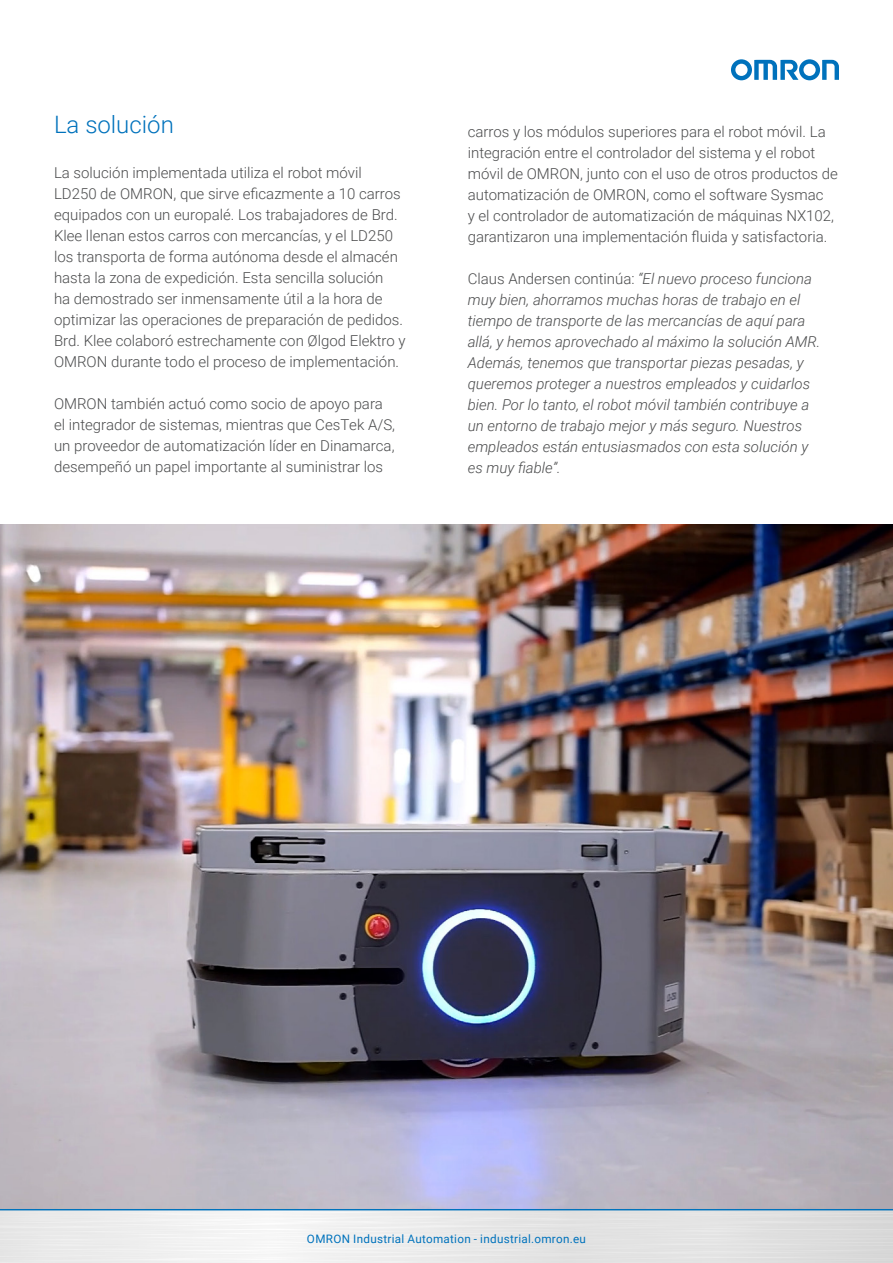
<style>
.page{position:relative;width:893px;height:1263px;background:#fff}
.page>*{position:absolute;margin:0;border:0;box-sizing:border-box;transform-origin:0 0}
.Success_Story_Body_Paragraph{font:300 24px "Roboto";color:#0072bc}
.Success_Story_Body_Paragraph-2{font:300 15px/21px "Roboto";color:#4b4c4d}
.Success_Story_Body_Paragraph-3{font:italic 300 15px/21px "Roboto";color:#4b4c4d}
.t1{font:11.7px "Roboto";letter-spacing:.025em;color:#0072bc}
.s1{font-style:normal}
</style>
<div class="page">
<svg style="left:731px;top:59px;width:108px;height:21px"></svg>
<svg style="left:0;top:1210px;width:893px;height:53px"></svg>
<img style="left:0;top:524px;width:893px;height:685px">
<hr style="left:0;top:1209px;width:893px;height:1px;background:#0072bc">
<p class="Success_Story_Body_Paragraph" style="left:54px;top:108px;width:121px">La solución</p>
<p class="Success_Story_Body_Paragraph-2" style="left:54px;top:162px;width:353px">La solución implementada utiliza el robot móvil LD250 de OMRON, que sirve eficazmente a 10 carros equipados con un europalé. Los trabajadores de Brd.<br>Klee llenan estos carros con mercancías, y el LD250 los transporta de forma autónoma desde el almacén hasta la zona de expedición. Esta sencilla solución<br>ha demostrado ser inmensamente útil a la hora de optimizar las operaciones de preparación de pedidos.<br>Brd. Klee colaboró estrechamente con Ølgod Elektro y OMRON durante todo el proceso de implementación.</p>
<p class="Success_Story_Body_Paragraph-2" style="left:54px;top:393px;width:343px">OMRON también actuó como socio de apoyo para el integrador de sistemas, mientras que CesTek A/S, un proveedor de automatización líder en Dinamarca, desempeñó un papel importante al suministrar los</p>
<p class="Success_Story_Body_Paragraph-2" style="left:468px;top:121px;width:372px">carros y los módulos superiores para el robot móvil. La integración entre el controlador del sistema y el robot móvil de OMRON, junto con el uso de otros productos de automatización de OMRON, como el software Sysmac<br>y el controlador de automatización de máquinas NX102, garantizaron una implementación fluida y satisfactoria.</p>
<p class="Success_Story_Body_Paragraph-3" style="left:468px;top:268px;width:354px"><span class="s1">Claus Andersen continúa:</span> “El nuevo proceso funciona muy bien, ahorramos muchas horas de trabajo en el tiempo de transporte de las mercancías de aquí para allá, y hemos aprovechado al máximo la solución AMR.<br>Además, tenemos que transportar piezas pesadas, y queremos proteger a nuestros empleados y cuidarlos bien. Por lo tanto, el robot móvil también contribuye a un entorno de trabajo mejor y más seguro. Nuestros empleados están entusiasmados con esta solución y es muy fiable”.</p>
<p class="t1" style="left:307px;top:1230px;width:281px">OMRON Industrial Automation - industrial.omron.eu</p>
</div>
